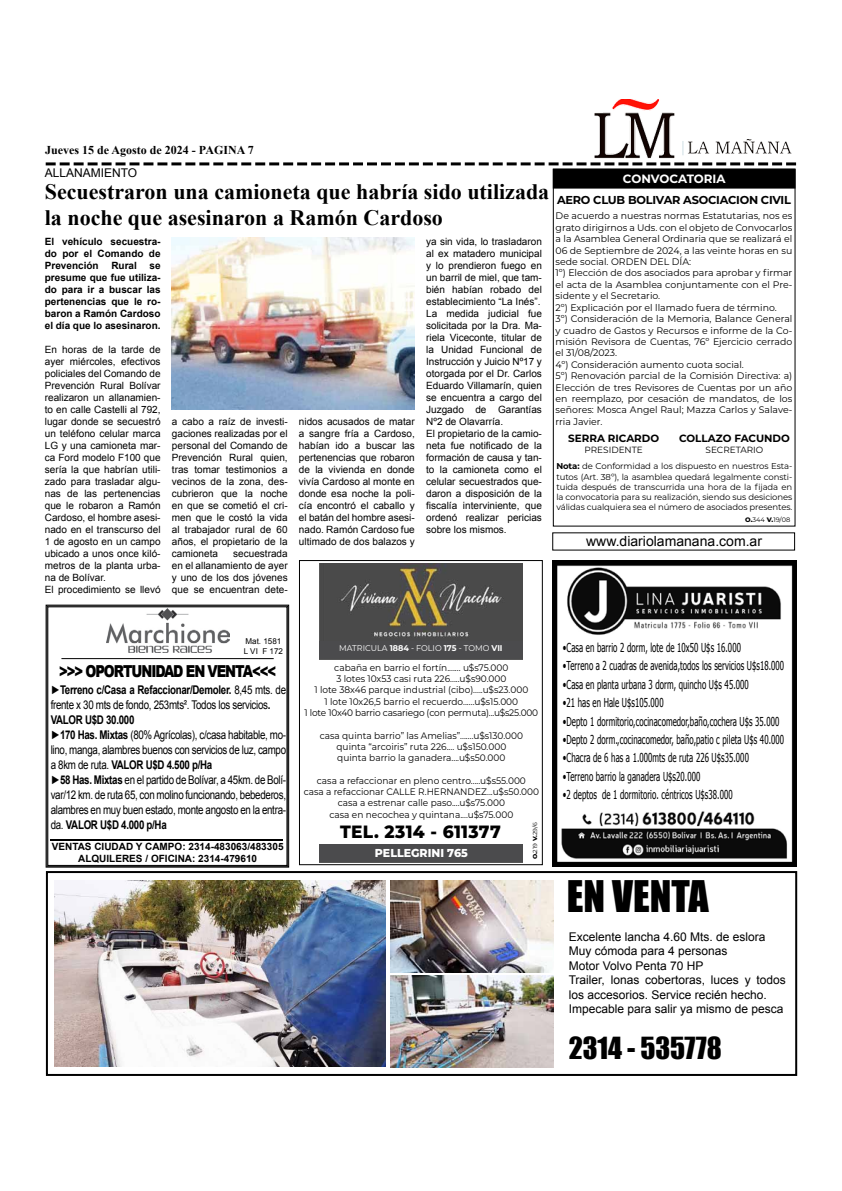
<style>
.page{position:relative;width:842px;height:1191px;background:#fff}
.page>*{position:absolute;margin:0;border:0;box-sizing:border-box;transform-origin:0 0}
.t1{font:40px "Impact";color:#000}
.t2{font:28px "Impact";color:#000}
.t3{font:700 22px/26.4px "Times New Roman";color:#000}
.t4{font:800 17.8px "Montserrat";letter-spacing:.02em;color:#000;scale:.96 1}
.t5{font:900 16.5px "Arial";letter-spacing:-.08em;color:#000;scale:.8 1}
.t6{font:14px "Arial";color:#000}
.t7{font:12.3px "Tahoma";letter-spacing:.01em;color:#000;scale:.64 1}
.t8{font:12px/15px "Arial";letter-spacing:-.03em;color:#000;scale:.81 1}
.t9{font:12px/14.4px "Arial";color:#000}
.t10{font:700 12px "Times New Roman";color:#000}
.t11{font:700 12px "Montserrat";letter-spacing:-.005em;color:#fff}
.t12{font:700 11.5px "Montserrat";letter-spacing:-.02em;color:#000}
.t13{font:800 11.5px "Montserrat";color:#fff;scale:.96 1}
.t14{font:700 10.5px "Montserrat";color:#000}
.t15{font:10px/12px "Arial";color:#000;text-align:justify}
.t16{font:700 10px/12px "Arial";color:#000;text-align:justify}
.t17{font:9.5px/11.4px "Montserrat";color:#000}
.t18{font:9.4px/11.3px "Montserrat";color:#000;text-align:center;scale:.96 1}
.t19{font:9px "Montserrat";color:#000}
.t20{font:8.5px/10.2px "Montserrat";letter-spacing:-.01em;color:#000;text-align:justify}
.t21{font:8.4px "Montserrat";color:#fff;scale:.96 1}
.t22{font:8px/9.7px "Arial";color:#000}
.t23{font:6.5px "Montserrat";color:#000}
.t24{font:5.8px "Montserrat";color:#000;scale:1.06 1}
.s1{font-weight:700}
.s2{font-weight:800}
</style>
<div class="page">
<div style="left:46px;top:871px;width:751px;height:205px;border:2px solid #000"></div>
<img style="left:54px;top:880px;width:331px;height:186px">
<img style="left:391px;top:880px;width:162px;height:92px">
<img style="left:391px;top:975px;width:162px;height:92px">
<img style="left:553px;top:560px;width:243px;height:307px">
<div style="left:563px;top:640px;width:222px;height:168px;background:#fff"></div>
<div style="left:564px;top:746px;width:222px;height:63px;background:#fff"></div>
<svg style="left:46px;top:162px;width:750px;height:3px"></svg>
<img style="left:594px;top:99px;width:198px;height:60px">
<div style="left:299px;top:560px;width:244px;height:305px;border:1px solid #000"></div>
<div style="left:319px;top:844px;width:203px;height:18px;background:#4b4b4d"></div>
<img style="left:319px;top:564px;width:203px;height:95px">
<svg style="left:46px;top:605px;width:243px;height:262px"></svg>
<img style="left:107px;top:622px;width:123px;height:23px">
<img style="left:126px;top:645px;width:86px;height:7px">
<hr style="left:61px;top:658px;width:213px;height:1px;background:#000">
<hr style="left:51px;top:839px;width:232px;height:1px;background:#000">
<img style="left:172px;top:238px;width:243px;height:172px">
<div style="left:553px;top:169px;width:242px;height:357px;border:1px solid #000"></div>
<div style="left:553px;top:169px;width:242px;height:19px;background:#000"></div>
<div style="left:553px;top:169px;width:242px;height:20px;border:1px solid #000"></div>
<p class="t10" style="left:45px;top:142px;width:210px">Jueves 15 de Agosto de 2024 - PAGINA 7</p>
<p class="t9" style="left:45px;top:166px;width:94px">ALLANAMIENTO</p>
<h3 class="t3" style="left:45px;top:178px;width:506px">Secuestraron una camioneta que habría sido utilizada la noche que asesinaron a Ramón Cardoso</h3>
<p class="t15" style="left:426px;top:235px;width:117px;text-align:left">ya sin vida, lo trasladaron al ex matadero municipal y lo prendieron fuego en un barril de miel, que tam&shy;bién habían robado del establecimiento “La Inés”.<br>La medida judicial fue solicitada por la Dra. Ma&shy;riela Viceconte, titular de la Unidad Funcional de<br>Instrucción y Juicio Nº17 y otorgada por el Dr. Carlos<br>Eduardo Villamarín, quien se encuentra a cargo del<br>Juzgado de Garantías<br>Nº2 de Olavarría.<br>El propietario de la camio&shy;neta fue notificado de la formación de causa y tan&shy;to la camioneta como el celular secuestrados que&shy;daron a disposición de la fiscalía interviniente, que ordenó realizar pericias sobre los mismos.</p>
<p class="t11" style="left:623px;top:170px;width:104px">CONVOCATORIA</p>
<p class="t17" style="left:556px;top:210px;width:238px">De acuerdo a nuestras normas Estatutarias, nos es grato dirigirnos a Uds. con el objeto de Convocarlos a la Asamblea General Ordinaria que se realizará el 06 de Septiembre de 2024, a las veinte horas en su sede social. ORDEN DEL DÍA:<br>1º) Elección de dos asociados para aprobar y firmar el acta de la Asamblea conjuntamente con el Pre&shy;sidente y el Secretario.<br>2º) Explicación por el llamado fuera de término.<br>3º) Consideración de la Memoria, Balance General y cuadro de Gastos y Recursos e informe de la Co&shy;misión Revisora de Cuentas, 76º Ejercicio cerrado el 31/08/2023.<br>4º) Consideración aumento cuota social.<br>5º) Renovación parcial de la Comisión Directiva: a)<br>Elección de tres Revisores de Cuentas por un año en reemplazo, por cesación de mandatos, de los señores: Mosca Angel Raul; Mazza Carlos y Salave&shy;rria Javier.</p>
<p class="t12" style="left:557px;top:192px;width:235px">AERO CLUB BOLIVAR ASOCIACION CIVIL</p>
<p class="t16" style="left:45px;top:235px;width:117px">El vehículo secuestra&shy;do por el Comando de Prevención</p>
<p class="t16" style="left:111px;top:259px;width:27px">Rural</p>
<p class="t16" style="left:45px;top:259px;width:117px;text-indent:105px">se presume que fue utiliza&shy;do para ir a buscar las pertenencias que le ro&shy;baron a Ramón Cardoso el día que lo asesinaron.</p>
<p class="t15" style="left:45px;top:343px;width:117px;text-align:left">En horas de la tarde de ayer miércoles, efectivos policiales del Comando de<br>Prevención Rural Bolívar realizaron un allanamien&shy;to en calle Castelli al 792, lugar donde se secuestró un teléfono celular marca<br>LG y una camioneta mar&shy;ca Ford modelo F100 que sería la que habrían utili&shy;zado para trasladar algu&shy;nas de las pertenencias que le robaron a Ramón<br>Cardoso, el hombre asesi&shy;nado en el transcurso del<br>1 de agosto en un campo ubicado a unos once kiló&shy;metros de la planta urba&shy;na de Bolívar.<br>El procedimiento se llevó</p>
<p class="t15" style="left:172px;top:415px;width:117px">a cabo a raíz de investi&shy;gaciones realizadas por el personal del Comando de Prevención Rural quien, tras tomar testimonios a vecinos de la zona, des&shy;cubrieron que la noche en que se cometió el cri&shy;men que le costó la vida al trabajador rural de 60 años, el propietario de la camioneta</p>
<p class="t15" style="left:299px;top:415px;width:117px">nidos acusados de matar a sangre fría a Cardoso, habían ido a buscar las pertenencias que robaron de la vivienda en donde vivía Cardoso al monte en donde esa noche la poli&shy;cía encontró el caballo y el batán del hombre asesi&shy;nado. Ramón Cardoso fue ultimado de dos balazos y</p>
<p class="t14" style="left:568px;top:431px;width:92px">SERRA RICARDO</p>
<p class="t19" style="left:584px;top:443px;width:60px">PRESIDENTE</p>
<p class="t14" style="left:679px;top:431px;width:112px">COLLAZO FACUNDO</p>
<p class="t19" style="left:706px;top:443px;width:59px">SECRETARIO</p>
<p class="t20" style="left:556px;top:461px;width:238px"><span class="s1">Nota:</span> de Conformidad a los dispuesto en nuestros Esta&shy;tutos (Art. 38º), la asamblea quedará legalmente consti&shy;tuida después de transcurrida una hora de la fijada en la convocatoria para su realización, siendo sus desiciones válidas cualquiera sea el número de asociados presentes.</p>
<p class="t23" style="left:745px;top:515px;width:47px"><span class="s2">O.</span>344 <span class="s2">V.</span>19/08</p>
<h3 class="t6" style="left:586px;top:532px;width:177px">www.diariolamanana.com.ar</h3>
<p class="t15" style="left:172px;top:547px;width:117px;text-indent:61px">secuestrada en el allanamiento de ayer y uno de los dos jóvenes que se encuentran dete-</p>
<p class="t22" style="left:244px;top:636px;width:41px">Mat. 1581<br>L VI F 172</p>
<h3 class="t5" style="left:59px;top:659px;width:272px">&gt;&gt;&gt; OPORTUNIDAD EN VENTA&lt;&lt;&lt;</h3>
<p class="t8" style="left:51px;top:683px;width:292px">►<span class="s1">Terreno c/Casa a Refaccionar/Demoler.</span> 8,45 mts. de frente x 30 mts de fondo, 253mts². Todos los servicios<span class="s1">.<br>VALOR U$D 30.000<br></span>►<span class="s1">170 Has. Mixtas</span> (80% Agrícolas), c/casa habitable, mo&shy;lino, manga, alambres buenos con servicios de luz, campo a 8km de ruta. <span class="s1">VALOR U$D 4.500 p/Ha<br></span>►<span class="s1">58 Has. Mixtas</span> en el partido de Bolívar, a 45km. de Bolí&shy;var/12 km. de ruta 65, con molino funcionando, bebederos, alambres en muy buen estado, monte angosto en la entra&shy;da. <span class="s1">VALOR U$D 4.000 p/Ha</span></p>
<p class="t16" style="left:52px;top:841px;width:233px;text-align:center">VENTAS CIUDAD Y CAMPO: 2314-483063/483305<br>ALQUILERES / OFICINA: 2314-479610</p>
<p class="t21" style="left:339px;top:642px;width:172px">MATRICULA <span class="s1">1884</span> - FOLIO <span class="s1">175</span> - TOMO <span class="s1">VII</span></p>
<p class="t18" style="left:305px;top:661px;width:245px">cabaña en barrio el fortín....... u$s75.000<br>3 lotes 10x53 casi ruta 226.....u$s90.000<br>1 lote 38x46 parque industrial (cibo).....u$s23.000<br>1 lote 10x26,5 barrio el recuerdo......u$s15.000<br>1 lote 10x40 barrio casariego (con permuta)...u$s25.000</p>
<p class="t18" style="left:320px;top:729px;width:213px">casa quinta barrio” las Amelias”.......u$s130.000 quinta “arcoiris” ruta 226.... u$s150.000<br>quinta barrio la ganadera....u$s50.000</p>
<p class="t18" style="left:304px;top:774px;width:247px">casa a refaccionar en pleno centro.....u$s55.000<br>casa a refaccionar CALLE R.HERNANDEZ...u$s50.000 casa a estrenar calle paso....u$s75.000<br>casa en necochea y quintana....u$s75.000</p>
<h3 class="t4" style="left:340px;top:819px;width:169px">TEL. 2314 - 611377</h3>
<p class="t24" style="left:531px;top:859px;width:37px;rotate:-90deg"><span class="s2">O.</span>219 <span class="s2">V.</span>29/6</p>
<p class="t13" style="left:375px;top:844px;width:98px">PELLEGRINI 765</p>
<p class="t7" style="left:563px;top:639px;width:280px">•Casa en barrio 2 dorm, lote de 10x50 U$s 16.000</p>
<p class="t7" style="left:563px;top:657px;width:347px">•Terreno a 2 cuadras de avenida,todos los servicios U$s18.000</p>
<p class="t7" style="left:563px;top:676px;width:292px">•Casa en planta urbana 3 dorm, quincho U$s 45.000</p>
<p class="t7" style="left:563px;top:694px;width:159px">•21 has en Hale U$s105.000</p>
<p class="t7" style="left:563px;top:713px;width:340px">•Depto 1 dormitorio,cocinacomedor,baño,cochera U$s 35.000</p>
<p class="t7" style="left:563px;top:731px;width:347px">•Depto 2 dorm.,cocinacomedor, baño,patio c pileta U$s 40.000</p>
<p class="t7" style="left:563px;top:749px;width:292px">•Chacra de 6 has a 1.000mts de ruta 226 U$s35.000</p>
<p class="t7" style="left:563px;top:768px;width:216px">•Terreno barrio la ganadera U$s20.000</p>
<p class="t7" style="left:563px;top:786px;width:267px">•2 deptos de 1 dormitorio. céntricos U$s38.000</p>
<h1 class="t1" style="left:567px;top:865px;width:143px">EN VENTA</h1>
<p class="t9" style="left:569px;top:929px;width:219px">Excelente lancha 4.60 Mts. de eslora Muy cómoda para 4 personas<br>Motor Volvo Penta 70 HP<br>Trailer, lonas cobertoras, luces y todos los accesorios. Service recién hecho.<br>Impecable para salir ya mismo de pesca</p>
<h2 class="t2" style="left:569px;top:1026px;width:155px">2314 - 535778</h2>
</div>
